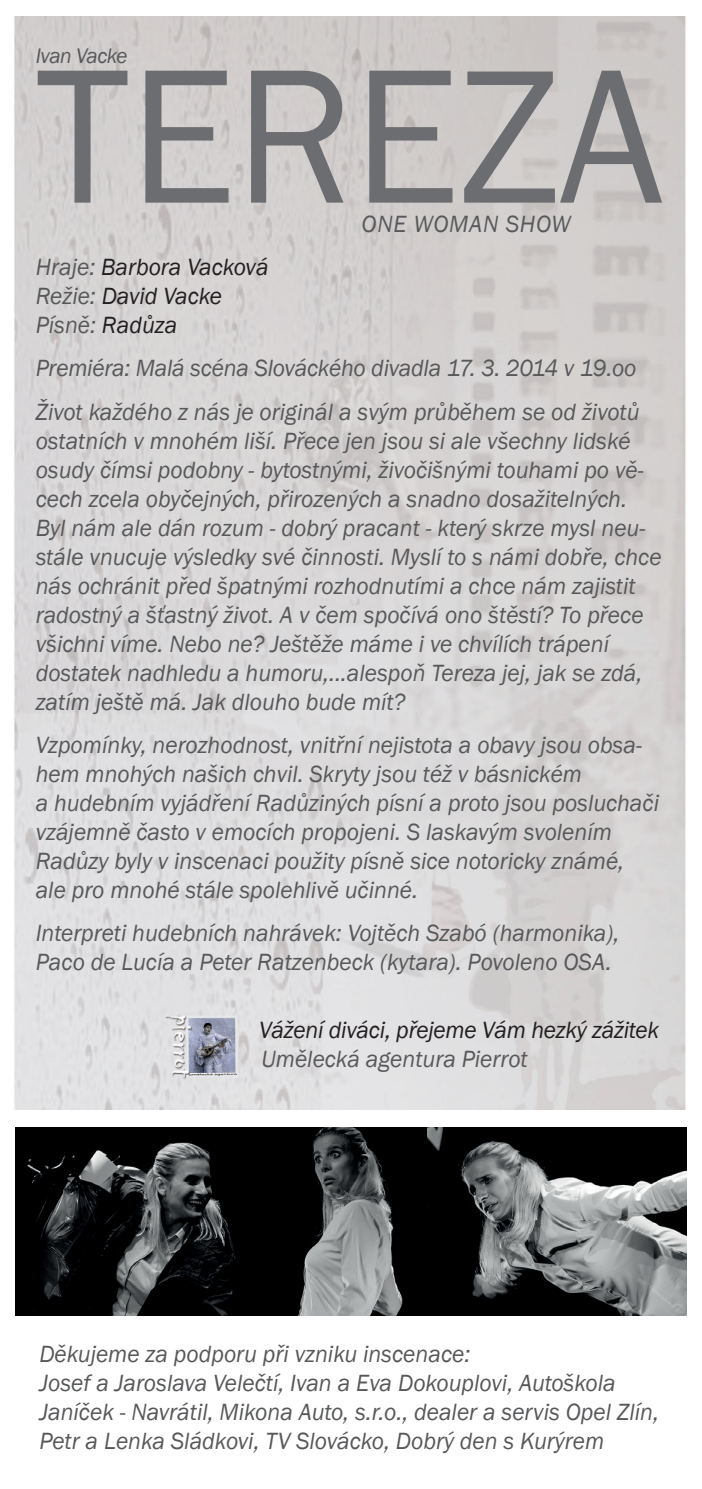
<style>
.page{position:relative;width:702px;height:1489px;background:#fff}
.page>*{position:absolute;margin:0;border:0;box-sizing:border-box;transform-origin:0 0}
.t1{font:198px "Franklin Gothic";color:#6c6d70}
.t2{font:italic 24.25px/29px "Franklin Gothic";color:#57585a}
.t3{font:italic 24.25px "Franklin Gothic";letter-spacing:-.01em;color:#231f20}
.t4{font:italic 24.25px "Franklin Gothic";letter-spacing:.03em;color:#57585a}
.t5{font:italic 21.75px "Franklin Gothic";letter-spacing:-.025em;color:#57585a}
.s1{color:#57585a}
.s2{color:#231f20}
</style>
<div class="page">
<img style="left:14px;top:17px;width:672px;height:1092px">
<img style="left:427px;top:1127px;width:259px;height:187px">
<img style="left:252px;top:1127px;width:175px;height:187px">
<img style="left:16px;top:1127px;width:236px;height:187px">
<p class="t5" style="left:36px;top:42px;width:93px">Ivan Vacke</p>
<p class="t1" style="left:36px;top:14px;width:628px">TEREZA</p>
<p class="t4" style="left:361px;top:208px;width:211px">ONE WOMAN SHOW</p>
<p class="t3" style="left:36px;top:252px;width:234px"><span class="s1">Hraje:</span> Barbora Vacková</p>
<p class="t3" style="left:36px;top:281px;width:188px"><span class="s1">Režie:</span> David Vacke</p>
<p class="t2" style="left:36px;top:311px;width:143px">Písně: <span class="s2">Radůza</span></p>
<p class="t2" style="left:36px;top:354px;width:602px">Premiéra: Malá scéna Slováckého divadla 17. 3. 2014 v 19.oo</p>
<p class="t2" style="left:36px;top:398px;width:609px">Život každého z nás je originál a svým průběhem se od životů ostatních v mnohém liší. Přece jen jsou si ale všechny lidské osudy čímsi podobny - bytostnými, živočišnými touhami po vě&shy;cech zcela obyčejných, přirozených a snadno dosažitelných.</p>
<p class="t2" style="left:36px;top:513px;width:627px">Byl nám ale dán rozum - dobrý pracant - který skrze mysl neu&shy;stále vnucuje výsledky své činnosti. Myslí to s námi dobře, chce nás ochránit před špatnými rozhodnutími a chce nám zajistit radostný a šťastný život. A v čem spočívá ono štěstí? To přece všichni víme. Nebo ne? Ještěže máme i ve chvílích trápení dostatek nadhledu a humoru,...alespoň Tereza jej, jak se zdá, zatím ještě má. Jak dlouho bude mít?</p>
<p class="t2" style="left:36px;top:731px;width:607px">Vzpomínky, nerozhodnost, vnitřní nejistota a obavy jsou obsa&shy;hem mnohých našich chvil. Skryty jsou též v básnickém</p>
<p class="t2" style="left:36px;top:789px;width:624px">a hudebním vyjádření Radůziných písní a proto jsou posluchači vzájemně často v emocích propojeni. S laskavým svolením</p>
<p class="t2" style="left:36px;top:846px;width:590px">Radůzy byly v inscenaci použity písně sice notoricky známé,</p>
<p class="t2" style="left:36px;top:875px;width:384px">ale pro mnohé stále spolehlivě učinné.</p>
<p class="t2" style="left:36px;top:919px;width:585px">Interpreti hudebních nahrávek: Vojtěch Szabó (harmonika),</p>
<p class="t2" style="left:36px;top:948px;width:577px">Paco de Lucía a Peter Ratzenbeck (kytara). Povoleno OSA.</p>
<p class="t3" style="left:259px;top:1014px;width:401px">Vážení diváci, přejeme Vám hezký zážitek</p>
<p class="t2" style="left:261px;top:1044px;width:267px">Umělecká agentura Pierrot</p>
<p class="t2" style="left:39px;top:1339px;width:432px">Děkujeme za podporu při vzniku inscenace:</p>
<p class="t2" style="left:39px;top:1368px;width:621px">Josef a Jaroslava Velečtí, Ivan a Eva Dokouplovi, Autoškola<br>Janíček - Navrátil, Mikona Auto, s.r.o., dealer a servis Opel Zlín,</p>
<p class="t2" style="left:39px;top:1426px;width:566px">Petr a Lenka Sládkovi, TV Slovácko, Dobrý den s Kurýrem</p>
</div>
